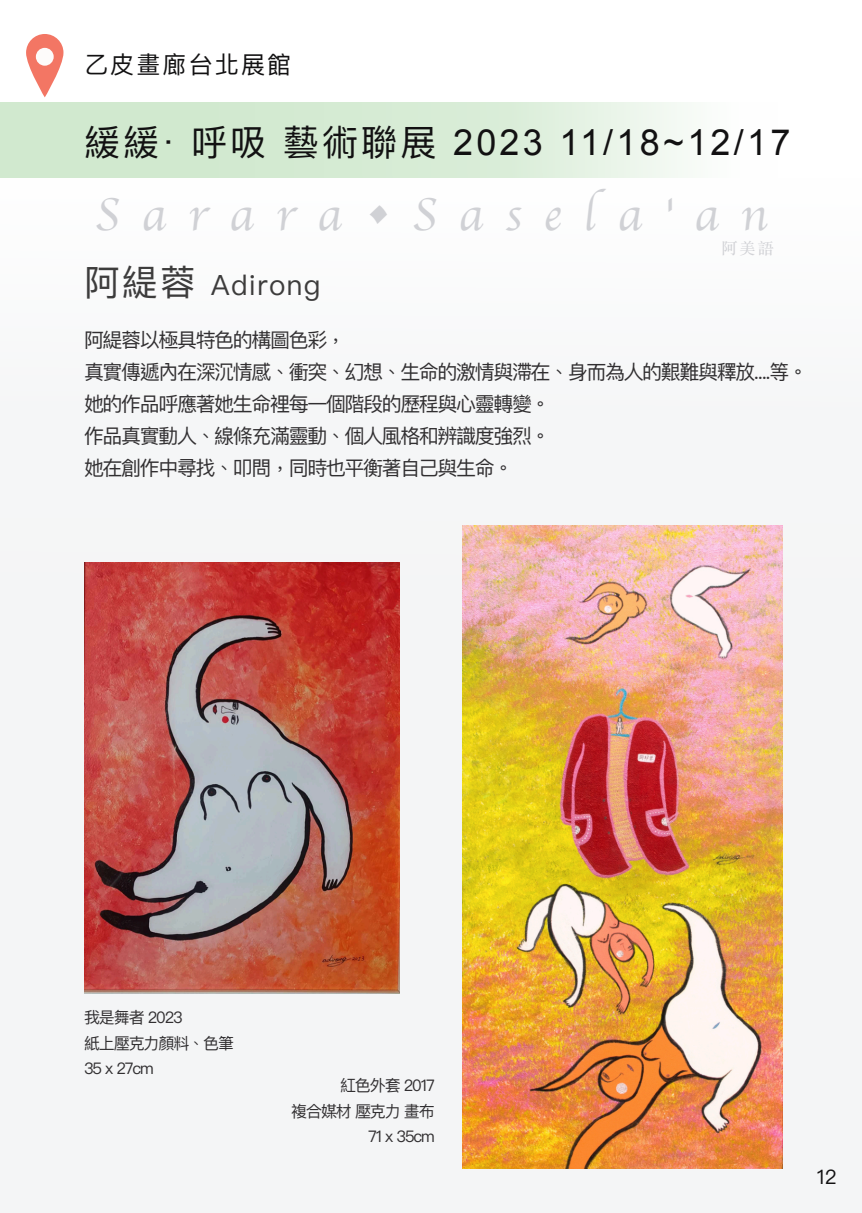
<style>
.page{position:relative;width:862px;height:1213px;background:#fff}
.page>*{position:absolute;margin:0;border:0;box-sizing:border-box;transform-origin:0 0}
.t1{font:48px "Apple Chancery";letter-spacing:.45em;color:#d0d1d5}
.t2{font:36px "Arial";letter-spacing:.09em;color:#121112}
.t3{font:28px "Ping Fang TC";letter-spacing:.05em;color:#3d3c3c}
.t4{font:24px "Ping Fang TC";letter-spacing:.09em;color:#121112}
.t5{font:20px/32px "Ping Fang TC";letter-spacing:-.07em;color:#312f31}
.t6{font:20px "Ping Fang TC";color:#121112}
.t7{font:16px/25.6px "Ping Fang TC";letter-spacing:-.07em;color:#312f31}
.t8{font:16px "ST Songti TC Regular";color:#d0d1d5}
.s1{font-family:"Ping Fang TC"}
.s2{font-size:36px}
</style>
<div class="page">
<div style="left:0;top:178px;width:862px;height:1035px;background:#f4f5f6"></div>
<img style="left:84px;top:562px;width:315px;height:431px">
<img style="left:462px;top:525px;width:320px;height:644px">
<div style="left:0;top:102px;width:777px;height:76px;background:linear-gradient(to right,#c6e4c4,#f3f9f3)"></div>
<svg style="left:26px;top:34px;width:37px;height:63px;fill:#f37664"></svg>
<div style="left:36px;top:48px;width:18px;height:18px;background:#fdfbfa;border-radius:50%"></div>
<p class="t4" style="left:84px;top:53px;width:209px">乙皮畫廊台北展館</p>
<h2 class="t2" style="left:84px;top:129px;width:708px"><span class="s1">緩緩</span>· <span class="s1">呼吸藝術聯展</span> 2023 11/18~12/17</h2>
<h1 class="t1" style="left:95px;top:192px;width:674px">Sarara•Sasela'an</h1>
<p class="t8" style="left:721px;top:239px;width:54px">阿美語</p>
<h3 class="t3" style="left:84px;top:271px;width:238px"><span class="s2">阿緹蓉</span> Adirong</h3>
<p class="t5" style="left:84px;top:323px;width:725px">阿緹蓉以極具特色的構圖色彩，<br>真實傳遞內在深沉情感、衝突、幻想、生命的激情與滯在、身而為人的艱難與釋放....等。她的作品呼應著她生命裡每一個階段的歷程與心靈轉變。<br>作品真實動人、線條充滿靈動、個人風格和辨識度強烈。<br>她在創作中尋找、叩問，同時也平衡著自己與生命。</p>
<p class="t7" style="left:84px;top:1005px;width:151px">我是舞者 2023<br>紙上壓克力顏料、色筆<br>35 x 27cm</p>
<p class="t7" style="left:291px;top:1072px;width:145px;text-align:right">紅色外套 2017<br>複合媒材 壓克力 畫布<br>71 x 35cm</p>
<p class="t6" style="left:816px;top:1167px;width:22px">12</p>
</div>
